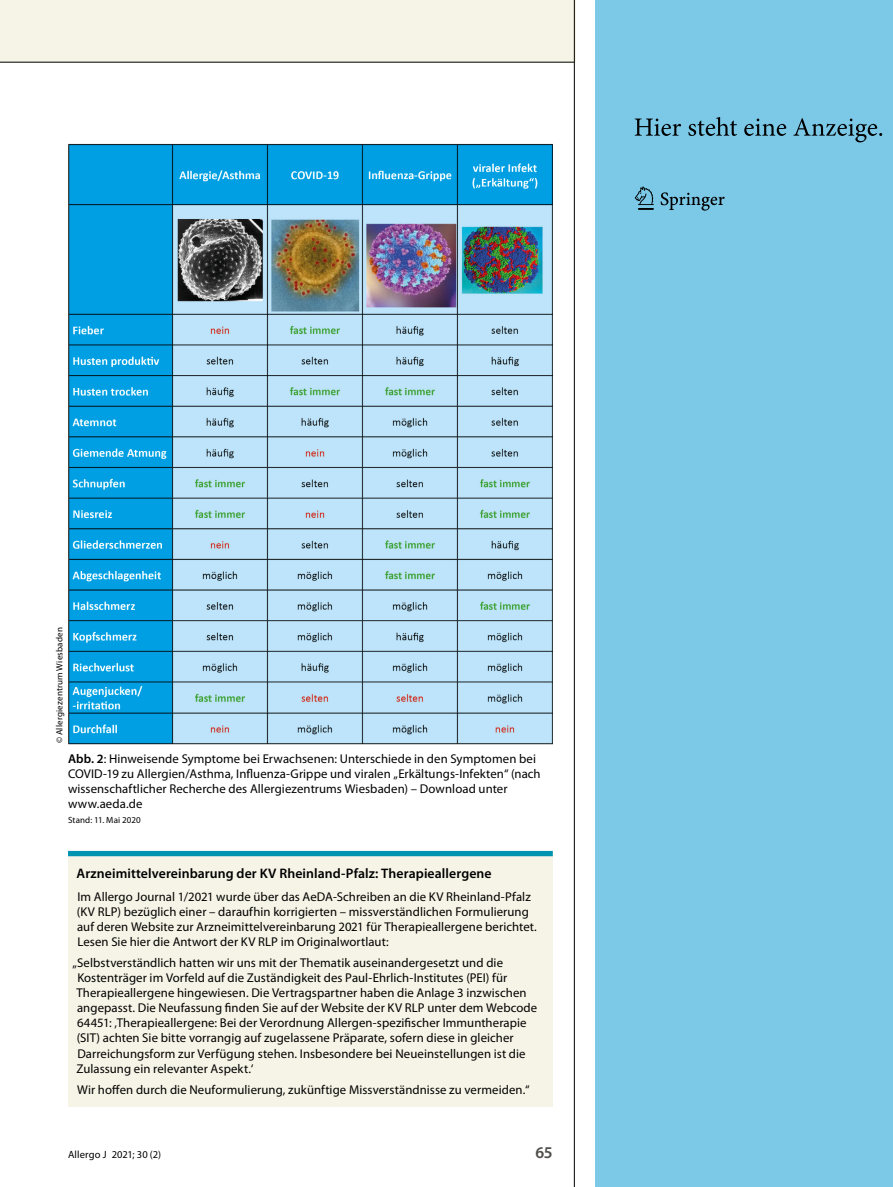
<style>
.page{position:relative;width:893px;height:1187px;background:#fff}
.page>*{position:absolute;margin:0;border:0;box-sizing:border-box;transform-origin:0 0}
.NoXML_Pagina{font:600 16.5px "Myriad Pro";color:#4d4c47}
.Box_Heading_x{font:600 13.8px "Myriad Pro";letter-spacing:.005em;color:#000}
.Para_Box{font:12.75px/15px "Myriad Pro";letter-spacing:.005em;color:#000}
.Image_Caption_x{font:12.75px/15px "Myriad Pro";letter-spacing:.005em;color:#000}
.NoXML_Pagina-2{font:10.5px "Myriad Pro";letter-spacing:.01em;color:#000}
.Image_Source_without{font:9px "Myriad Pro";letter-spacing:.015em;color:#000}
.s1{font-weight:600}
</style>
<div class="page">
<div style="left:0;top:0;width:575px;height:62px;background:#f6f4e6"></div>
<img style="left:68px;top:143px;width:485px;height:602px">
<div style="left:68px;top:850px;width:485px;height:256px;background:#f6f4e6"></div>
<div style="left:68px;top:850px;width:485px;height:6px;background:#0094b1"></div>
<hr style="left:0;top:62px;width:574px;height:1px;background:#000">
<hr style="left:574px;top:0;width:1px;height:1186px;background:#000">
<div style="left:595px;top:0;width:298px;height:1186px;background:#7bc8e7"></div>
<svg style="left:635px;top:117px;width:247px;height:25px"></svg>
<svg style="left:635px;top:186px;width:90px;height:25px"></svg>
<p class="Image_Source_without" style="left:54px;top:743px;width:117px;rotate:-90deg">© Allergiezentrum Wiesbaden</p>
<p class="Image_Caption_x" style="left:68px;top:751px;width:474px"><span class="s1">Abb. 2</span>: Hinweisende Symptome bei Erwachsenen: Unterschiede in den Symptomen bei COVID-19 zu Allergien/Asthma, Influenza-Grippe und viralen „Erkältungs-Infekten“ (nach wissenschaftlicher Recherche des Allergiezentrums Wiesbaden) – Download unter www.aeda.de</p>
<p class="Image_Source_without" style="left:68px;top:814px;width:74px">Stand: 11. Mai 2020</p>
<p class="Box_Heading_x" style="left:77px;top:864px;width:417px">Arzneimittelvereinbarung der KV Rheinland-Pfalz: Therapieallergene</p>
<p class="Para_Box" style="left:77px;top:889px;width:461px">Im Allergo Journal 1/2021 wurde über das AeDA-Schreiben an die KV Rheinland-Pfalz (KV RLP) bezüglich einer – daraufhin korrigierten – missverständlichen Formulierung auf deren Website zur Arzneimittelvereinbarung 2021 für Therapieallergene berichtet.<br>Lesen Sie hier die Antwort der KV RLP im Originalwortlaut:</p>
<p class="Para_Box" style="left:76px;top:955px;width:462px;text-indent:-4px">„Selbstverständlich hatten wir uns mit der Thematik auseinandergesetzt und die Kostenträger im Vorfeld auf die Zuständigkeit des Paul-Ehrlich-Institutes (PEI) für Therapieallergene hingewiesen. Die Vertragspartner haben die Anlage 3 inzwischen angepasst. Die Neufassung finden Sie auf der Website der KV RLP unter dem Webcode 64451: ‚Therapieallergene: Bei der Verordnung Allergen-spezifischer Immuntherapie (SIT) achten Sie bitte vorrangig auf zugelassene Präparate, sofern diese in gleicher Darreichungsform zur Verfügung stehen. Insbesondere bei Neueinstellungen ist die Zulassung ein relevanter Aspekt.‘</p>
<p class="Para_Box" style="left:77px;top:1081px;width:454px">Wir hoffen durch die Neuformulierung, zukünftige Missverständnisse zu vermeiden.“</p>
<p class="NoXML_Pagina-2" style="left:68px;top:1147px;width:95px">Allergo J 2021; 30 (2)</p>
<p class="NoXML_Pagina" style="left:535px;top:1141px;width:19px">65</p>
</div>
